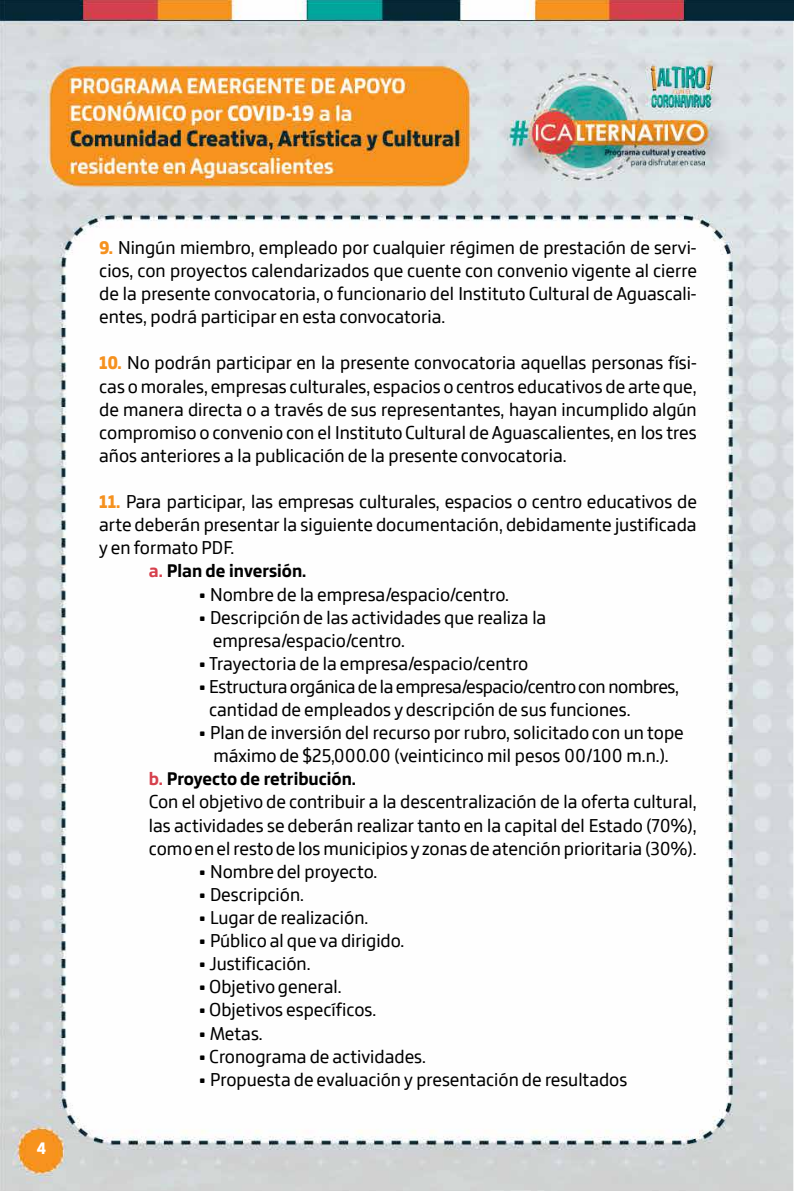
<style>
.page{position:relative;width:794px;height:1191px;background:#fff}
.page>*{position:absolute;margin:0;border:0;box-sizing:border-box;transform-origin:0 0}
.t1{font:19.25px/23.1px "Bronkoh";color:#000;text-align:justify}
.t2{font:19.25px/23.1px "Bronkoh";letter-spacing:-.02em;color:#000}
.t3{font:800 19.25px "Bronkoh";color:#000}
.t4{font:800 17.5px "Bronkoh";color:#fff}
.s1{font-weight:800;color:#f5911f}
.s2{color:#d6404d}
</style>
<div class="page">
<img style="left:0;top:0;width:794px;height:1191px">
<p class="t4" style="left:37px;top:1138px;width:11px">4</p>
<p class="t1" style="left:99px;top:237px;width:599px"><span class="s1">9.</span> Ningún miembro, empleado por cualquier régimen de prestación de servi&shy;cios, con proyectos calendarizados que cuente con convenio vigente al cierre de la presente convocatoria, o funcionario del Instituto Cultural de Aguascali&shy;entes, podrá participar en esta convocatoria.</p>
<p class="t1" style="left:99px;top:352px;width:599px"><span class="s1">10.</span> No podrán participar en la presente convocatoria aquellas personas físi&shy;cas o morales, empresas culturales, espacios o centros educativos de arte que, de manera directa o a través de sus representantes, hayan incumplido algún compromiso o convenio con el Instituto Cultural de Aguascalientes, en los tres años anteriores a la publicación de la presente convocatoria.</p>
<p class="t1" style="left:99px;top:491px;width:599px"><span class="s1">11.</span> Para participar, las empresas culturales, espacios o centro educativos de</p>
<p class="t1" style="left:99px;top:514px;width:599px">arte deberán presentar la siguiente documentación, debidamente justificada</p>
<p class="t1" style="left:99px;top:537px;width:136px">y en formato PDF.</p>
<p class="t3" style="left:149px;top:560px;width:159px"><span class="s2">a.</span> Plan de inversión.</p>
<p class="t1" style="left:198px;top:583px;width:312px">• Nombre de la empresa/espacio/centro.</p>
<p class="t1" style="left:213px;top:606px;width:335px;text-indent:-14px">• Descripción de las actividades que realiza la empresa/espacio/centro.</p>
<p class="t1" style="left:198px;top:652px;width:331px">• Trayectoria de la empresa/espacio/centro</p>
<p class="t2" style="left:209px;top:676px;width:471px;text-indent:-11px">• Estructura orgánica de la empresa/espacio/centro con nombres, cantidad de empleados y descripción de sus funciones.</p>
<p class="t1" style="left:198px;top:722px;width:487px">• Plan de inversión del recurso por rubro, solicitado con un tope</p>
<p class="t1" style="left:213px;top:745px;width:456px">máximo de $25,000.00 (veinticinco mil pesos 00/100 m.n.).</p>
<p class="t3" style="left:149px;top:768px;width:209px"><span class="s2">b.</span> Proyecto de retribución.</p>
<p class="t1" style="left:149px;top:791px;width:549px">Con el objetivo de contribuir a la descentralización de la oferta cultural,</p>
<p class="t1" style="left:149px;top:814px;width:549px">las actividades se deberán realizar tanto en la capital del Estado (70%),</p>
<p class="t1" style="left:149px;top:837px;width:549px">como en el resto de los municipios y zonas de atención prioritaria (30%).</p>
<p class="t1" style="left:198px;top:860px;width:180px">• Nombre del proyecto.</p>
<p class="t1" style="left:198px;top:883px;width:107px">• Descripción.</p>
<p class="t1" style="left:198px;top:907px;width:171px">• Lugar de realización.</p>
<p class="t1" style="left:198px;top:930px;width:207px">• Público al que va dirigido.</p>
<p class="t1" style="left:198px;top:953px;width:114px">• Justificación.</p>
<p class="t1" style="left:198px;top:976px;width:144px">• Objetivo general.</p>
<p class="t1" style="left:198px;top:999px;width:179px">• Objetivos específicos.</p>
<p class="t1" style="left:198px;top:1022px;width:66px">• Metas.</p>
<p class="t1" style="left:198px;top:1045px;width:229px">• Cronograma de actividades.</p>
<p class="t1" style="left:198px;top:1068px;width:430px">• Propuesta de evaluación y presentación de resultados</p>
</div>
